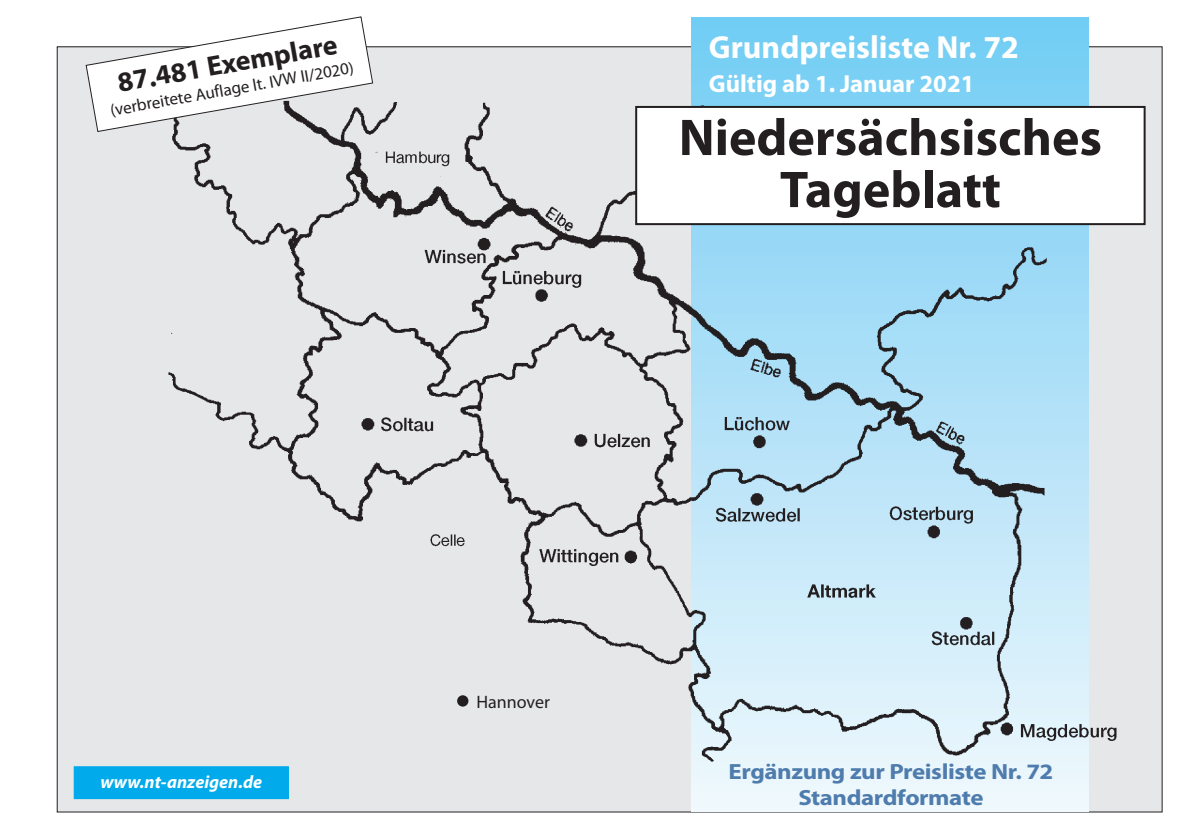
<style>
.page{position:relative;width:1191px;height:840px;background:#fff}
.page>*{position:absolute;margin:0;border:0;box-sizing:border-box;transform-origin:0 0}
.t1{font:700 52px/52px "Myriad Pro";color:#231f20;text-align:center}
.t2{font:700 32px "Myriad Pro";color:#fff}
.t3{font:700 28px "Myriad Pro";color:#231f20}
.t4{font:700 24.8px "Myriad Pro";color:#fff}
.t5{font:700 22px/26.4px "Myriad Pro";letter-spacing:-.02em;color:#4e7cad;text-align:center;scale:1.13 1}
.t6{font:italic 700 18px "Myriad Pro";color:#fff}
.t7{font:18px "Myriad Pro";color:#231f20}
.t8{font:17px "Myriad Pro";color:#231f20}
</style>
<div class="page">
<div style="left:57px;top:47px;width:1105px;height:764px;background:#e6e7e9"></div>
<svg style="left:692px;top:18px;width:397px;height:793px;background:#a0ddf7"></svg>
<img style="left:73px;top:85px;width:1089px;height:688px">
<div style="left:636px;top:107px;width:508px;height:117px;background:#fff"></div>
<div style="left:635px;top:106px;width:510px;height:119px;border:2px solid #231f20"></div>
<svg style="left:85px;top:16px;width:289px;height:116px"></svg>
<div style="left:74px;top:766px;width:214px;height:32px;background:#00aaeb"></div>
<div style="left:74px;top:765px;width:215px;height:33px;border:1px solid #00aaeb"></div>
<div style="left:457px;top:694px;width:11px;height:12px;background:#231f20;border-radius:50%"></div>
<p class="t3" style="left:115px;top:67px;width:224px;rotate:-10deg">87.481 Exemplare</p>
<p class="t8" style="left:109px;top:101px;width:248px;rotate:-10deg">(verbreitete Auflage lt. IVW II/2020)</p>
<h2 class="t2" style="left:709px;top:29px;width:311px">Grundpreisliste Nr. 72</h2>
<p class="t4" style="left:709px;top:69px;width:267px">Gültig ab 1. Januar 2021</p>
<h1 class="t1" style="left:679px;top:112px;width:425px">Niedersächsisches<br>Tageblatt</h1>
<p class="t6" style="left:100px;top:772px;width:163px">www.nt-anzeigen.de</p>
<p class="t7" style="left:476px;top:691px;width:75px">Hannover</p>
<p class="t5" style="left:728px;top:758px;width:289px">Ergänzung zur Preisliste Nr. 72<br>Standardformate</p>
</div>
